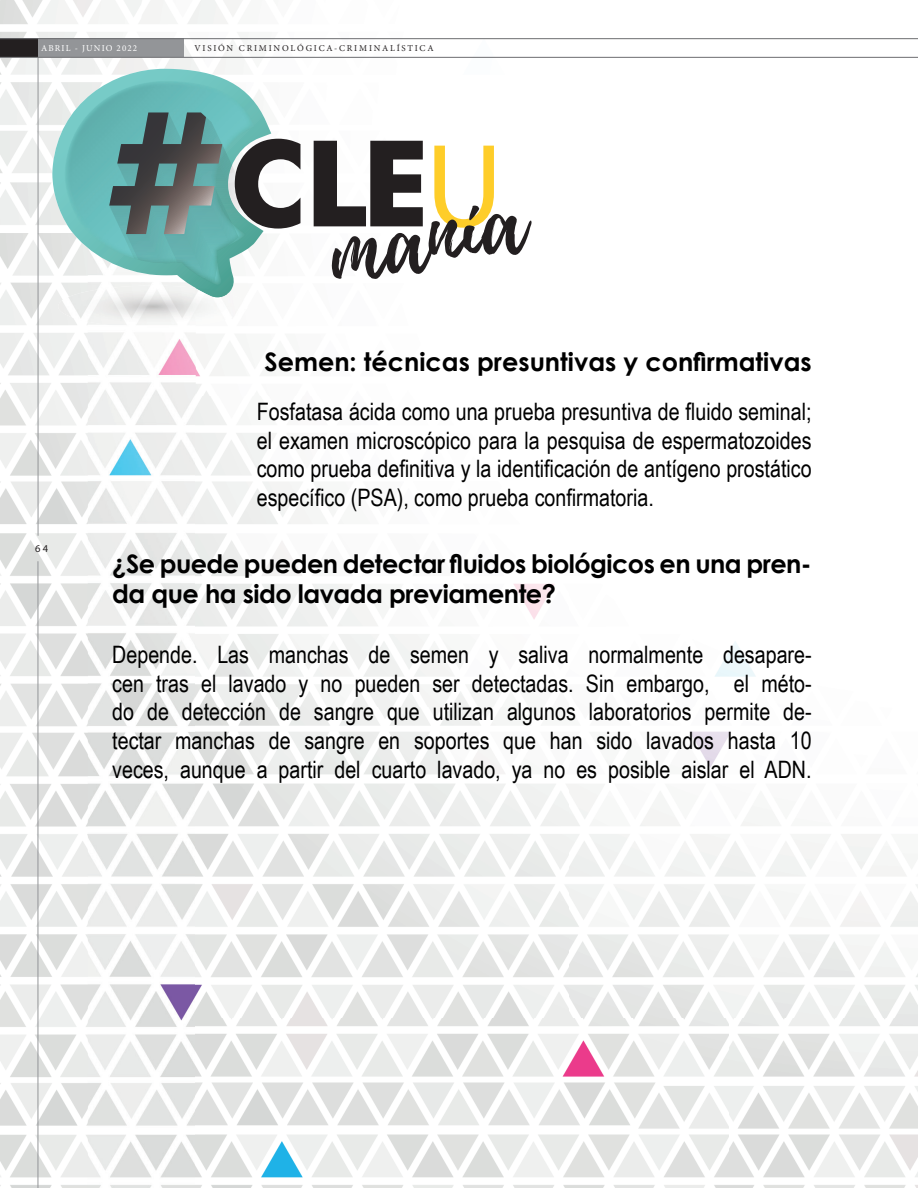
<style>
.page{position:relative;width:918px;height:1188px;background:#fff}
.page>*{position:absolute;margin:0;border:0;box-sizing:border-box;transform-origin:0 0}
.t1{font:700 119.85px "Futura BT";color:#231f20}
.VS_Titulo_grafico{font:700 25.5px/30.6px "Century Gothic";letter-spacing:-.02em;color:#000}
.VS_Titulo_grafico-2{font:700 25.5px "Century Gothic";color:#000}
.VS_Titulo_grafico-3{font:24px/28.8px "Arial Narrow";color:#000;text-align:justify}
.t2{font:10.5px "Myriad Pro";color:#231f20}
.t3{font:9px "Minion Pro";letter-spacing:.2em;color:#231f20}
.t4{font:9px "Minion Pro";letter-spacing:.12em;color:#fff}
.s1{font-family:"Myriad Pro";font-weight:400;color:#fecd29}
</style>
<div class="page">
<img style="left:0;top:0;width:142px;height:137px">
<img style="left:196px;top:85px;width:722px;height:1103px">
<img style="left:0;top:137px;width:88px;height:1051px">
<img style="left:88px;top:332px;width:108px;height:856px">
<svg style="left:52px;top:69px;width:219px;height:228px"></svg>
<img style="left:65px;top:112px;width:56px;height:147px">
<img style="left:247px;top:170px;width:3px;height:50px">
<img style="left:247px;top:168px;width:2px;height:51px">
<img style="left:176px;top:282px;width:41px;height:1px">
<img style="left:247px;top:166px;width:1px;height:52px">
<img style="left:134px;top:281px;width:83px;height:1px">
<img style="left:132px;top:280px;width:85px;height:1px">
<img style="left:131px;top:279px;width:86px;height:1px">
<img style="left:130px;top:278px;width:89px;height:1px">
<img style="left:130px;top:241px;width:106px;height:37px">
<img style="left:130px;top:276px;width:105px;height:1px">
<img style="left:129px;top:241px;width:106px;height:35px">
<img style="left:129px;top:274px;width:105px;height:1px">
<img style="left:128px;top:241px;width:106px;height:33px">
<img style="left:128px;top:272px;width:105px;height:1px">
<img style="left:127px;top:271px;width:105px;height:1px">
<img style="left:127px;top:270px;width:105px;height:1px">
<img style="left:126px;top:269px;width:105px;height:1px">
<img style="left:126px;top:268px;width:105px;height:1px">
<img style="left:125px;top:267px;width:105px;height:1px">
<img style="left:125px;top:266px;width:105px;height:1px">
<img style="left:124px;top:265px;width:105px;height:1px">
<img style="left:124px;top:264px;width:105px;height:1px">
<img style="left:123px;top:263px;width:105px;height:1px">
<img style="left:123px;top:262px;width:105px;height:1px">
<img style="left:122px;top:261px;width:105px;height:1px">
<img style="left:122px;top:241px;width:105px;height:20px">
<img style="left:122px;top:259px;width:104px;height:1px">
<img style="left:121px;top:241px;width:105px;height:18px">
<img style="left:121px;top:257px;width:104px;height:1px">
<svg style="left:109px;top:113px;width:138px;height:128px;background:#648c8b"></svg>
<img style="left:58px;top:286px;width:190px;height:41px">
<img style="left:195px;top:288px;width:33px;height:9px">
<svg style="left:331px;top:206px;width:201px;height:74px"></svg>
<div style="left:0;top:39px;width:38px;height:18px;background:#231f20"></div>
<div style="left:38px;top:39px;width:145px;height:18px;background:#939598"></div>
<hr style="left:38px;top:58px;width:1px;height:478px;background:#939598">
<hr style="left:0;top:57px;width:918px;height:1px;background:#6c6d70">
<hr style="left:0;top:38px;width:918px;height:1px;background:#6c6d70">
<hr style="left:38px;top:561px;width:1px;height:627px;background:#939598">
<p class="t4" style="left:41px;top:42px;width:97px">ABRIL - JUNIO 2022</p>
<p class="t3" style="left:194px;top:42px;width:241px">VISIÓN CRIMINOLÓGICA-CRIMINALÍSTICA</p>
<h1 class="t1" style="left:229px;top:111px;width:275px">CLE<span class="s1">U</span></h1>
<p class="t2" style="left:35px;top:542px;width:14px">64</p>
<p class="VS_Titulo_grafico-2" style="left:264px;top:343px;width:549px">Semen: técnicas presuntivas y confirmativas</p>
<p class="VS_Titulo_grafico-3" style="left:257px;top:396px;width:556px">Fosfatasa ácida como una prueba presuntiva de fluido seminal; el examen microscópico para la pesquisa de espermatozoides como prueba definitiva y la identificación de antígeno prostático específico (PSA), como prueba confirmatoria.</p>
<p class="VS_Titulo_grafico" style="left:112px;top:547px;width:701px">¿Se puede pueden detectar fluidos biológicos en una pren&shy;da que ha sido lavada previamente?</p>
<p class="VS_Titulo_grafico-3" style="left:112px;top:639px;width:701px">Depende. Las manchas de semen y saliva normalmente desapare&shy;cen tras el lavado y no pueden ser detectadas. Sin embargo, el méto&shy;do de detección de sangre que utilizan algunos laboratorios permite de&shy;tectar manchas de sangre en soportes que han sido lavados hasta 10 veces, aunque a partir del cuarto lavado, ya no es posible aislar el ADN.</p>
</div>
